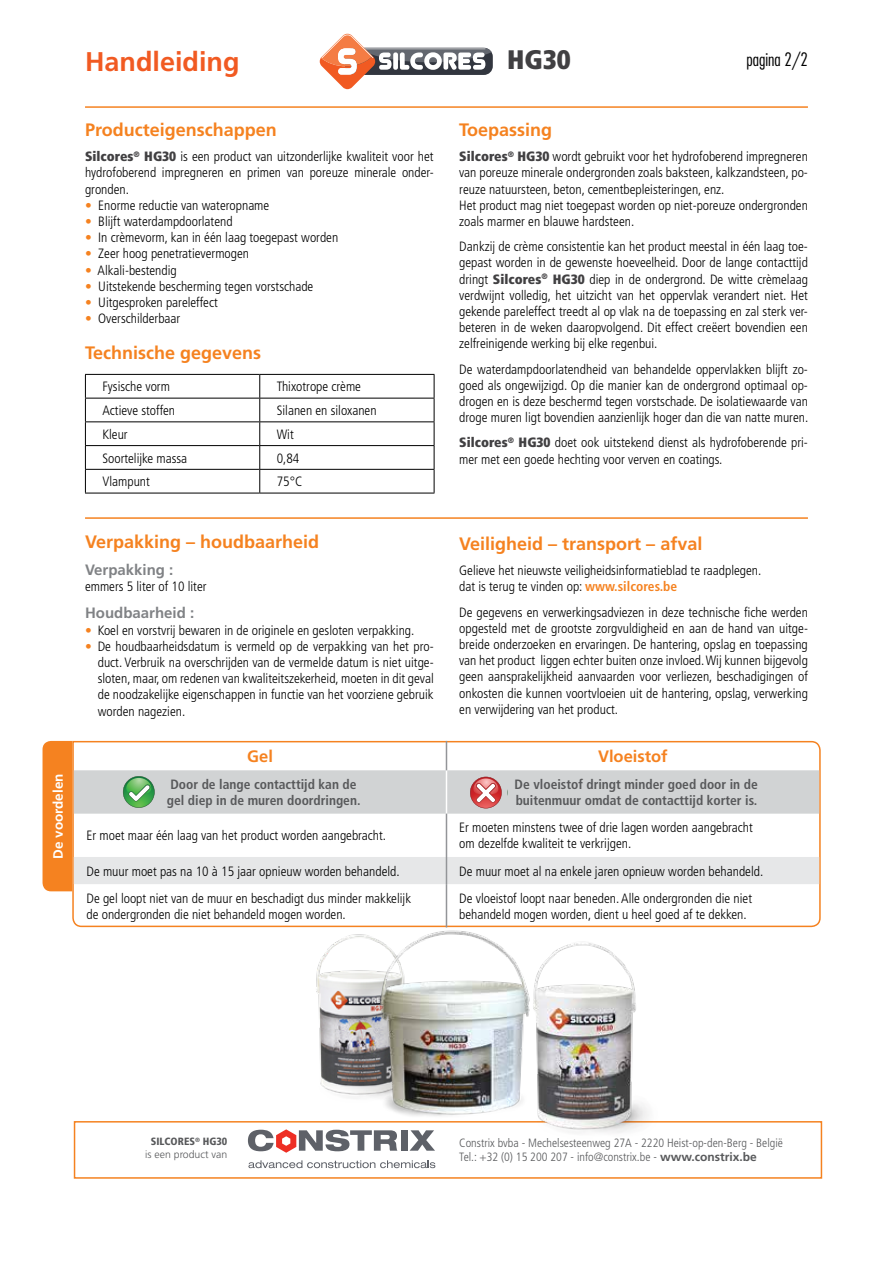
<style>
.page{position:relative;width:893px;height:1263px;background:#fff}
.page>*{position:absolute;margin:0;border:0;box-sizing:border-box;transform-origin:0 0}
.t1{font:700 27px "Frutiger LT Std";color:#f15a22}
.t2{font:900 condensed 26.85px "Frutiger LT Std";color:#414042}
.t3{font:700 18px "Frutiger LT Std";color:#f58220}
.t4{font:300 condensed 18px "Futura Std";color:#000}
.t5{font:700 16.5px "Frutiger LT Std";color:#f58220}
.t6{font:700 15px "Frutiger LT Std";color:#808285}
.t7{font:300 condensed 13.5px/16.2px "Frutiger LT Std";color:#000}
.t8{font:700 condensed 13.5px/16.2px "Frutiger LT Std";color:#58595b}
.t9{font:700 13.5px "Frutiger LT Std";color:#fff}
.t10{font:300 condensed 12px/14.4px "Frutiger LT Std";color:#58595b}
.t11{font:300 10.5px/12.6px "Frutiger LT Std";color:#58595b;text-align:center}
.s1{font-weight:900;color:#414042}
.s2{color:#f58220}
.s3{font-weight:700;color:#f58220}
.s4{font-weight:900;font-stretch:condensed}
.s5{font-weight:700;font-stretch:normal}
</style>
<div class="page">
<hr style="left:85px;top:517px;width:723px;height:2px;background:#f58220">
<hr style="left:85px;top:106px;width:723px;height:2px;background:#f58220">
<div style="left:74px;top:1121px;width:748px;height:58px;border:2px solid #f58220"></div>
<svg style="left:248px;top:1160px;width:187px;height:8px"></svg>
<svg style="left:410px;top:1136px;width:25px;height:15px"></svg>
<div style="left:401px;top:1130px;width:7px;height:21px;background:#5e6168"></div>
<svg style="left:248px;top:1129px;width:149px;height:24px"></svg>
<svg style="left:320px;top:34px;width:172px;height:55px"></svg>
<hr style="left:85px;top:374px;width:175px;height:1px;background:#000">
<hr style="left:260px;top:374px;width:174px;height:1px;background:#000">
<hr style="left:85px;top:398px;width:175px;height:1px;background:#000">
<hr style="left:260px;top:398px;width:174px;height:1px;background:#000">
<hr style="left:85px;top:421px;width:175px;height:1px;background:#000">
<hr style="left:260px;top:421px;width:174px;height:1px;background:#000">
<hr style="left:85px;top:445px;width:175px;height:1px;background:#000">
<hr style="left:260px;top:445px;width:174px;height:1px;background:#000">
<hr style="left:85px;top:469px;width:175px;height:1px;background:#000">
<svg style="left:85px;top:375px;width:1px;height:118px"></svg>
<hr style="left:260px;top:469px;width:174px;height:1px;background:#000">
<svg style="left:259px;top:375px;width:1px;height:118px"></svg>
<svg style="left:434px;top:375px;width:1px;height:118px"></svg>
<hr style="left:85px;top:493px;width:175px;height:1px;background:#000">
<hr style="left:260px;top:493px;width:174px;height:1px;background:#000">
<svg style="left:72px;top:740px;width:749px;height:188px"></svg>
<hr style="left:446px;top:884px;width:1px;height:43px;background:#939598">
<svg style="left:43px;top:741px;width:776px;height:150px"></svg>
<img style="left:270px;top:924px;width:186px;height:199px">
<img style="left:351px;top:926px;width:209px;height:210px">
<img style="left:478px;top:931px;width:218px;height:205px">
<p class="t9" style="left:50px;top:859px;width:87px;rotate:-90deg">De voordelen</p>
<h1 class="t1" style="left:85px;top:46px;width:156px">Handleiding</h1>
<h2 class="t2" style="left:507px;top:43px;width:65px">HG30</h2>
<h3 class="t4" style="left:746px;top:49px;width:63px">pagina 2/2</h3>
<h3 class="t3" style="left:85px;top:119px;width:193px">Producteigenschappen</h3>
<p class="t7" style="left:85px;top:149px;width:350px;text-align:justify"><span class="s1">Silcores</span><sup>®</sup> <span class="s1">HG30</span> is een product van uitzonderlijke kwaliteit voor het hydrofoberend impregneren en primen van poreuze minerale onder&shy;gronden.</p>
<p class="t7" style="left:85px;top:197px;width:186px"><span class="s2">•</span> Enorme reductie van wateropname</p>
<p class="t7" style="left:85px;top:213px;width:149px"><span class="s2">•</span> Blijft waterdampdoorlatend</p>
<p class="t7" style="left:85px;top:230px;width:255px"><span class="s2">•</span> In crèmevorm, kan in één laag toegepast worden</p>
<p class="t7" style="left:85px;top:246px;width:166px"><span class="s2">•</span> Zeer hoog penetratievermogen</p>
<p class="t7" style="left:85px;top:262px;width:93px"><span class="s2">•</span> Alkali-bestendig</p>
<p class="t7" style="left:85px;top:278px;width:230px"><span class="s2">•</span> Uitstekende bescherming tegen vorstschade</p>
<p class="t7" style="left:85px;top:294px;width:134px"><span class="s2">•</span> Uitgesproken pareleffect</p>
<p class="t7" style="left:85px;top:311px;width:97px"><span class="s2">•</span> Overschilderbaar</p>
<h3 class="t3" style="left:85px;top:342px;width:178px">Technische gegevens</h3>
<p class="t7" style="left:102px;top:379px;width:69px">Fysische vorm</p>
<p class="t7" style="left:277px;top:379px;width:86px">Thixotrope crème</p>
<p class="t7" style="left:102px;top:402px;width:74px">Actieve stoffen</p>
<p class="t7" style="left:277px;top:402px;width:101px">Silanen en siloxanen</p>
<p class="t7" style="left:102px;top:426px;width:27px">Kleur</p>
<p class="t7" style="left:277px;top:426px;width:19px">Wit</p>
<p class="t7" style="left:102px;top:450px;width:86px">Soortelijke massa</p>
<p class="t7" style="left:277px;top:450px;width:24px">0,84</p>
<p class="t7" style="left:102px;top:474px;width:49px">Vlampunt</p>
<p class="t7" style="left:277px;top:474px;width:27px">75°C</p>
<h3 class="t3" style="left:85px;top:531px;width:236px">Verpakking – houdbaarheid</h3>
<p class="t6" style="left:85px;top:561px;width:90px">Verpakking :</p>
<p class="t7" style="left:85px;top:579px;width:123px">emmers 5 liter of 10 liter</p>
<p class="t6" style="left:85px;top:604px;width:111px">Houdbaarheid :</p>
<p class="t7" style="left:85px;top:622px;width:331px"><span class="s2">•</span> Koel en vorstvrij bewaren in de originele en gesloten verpakking.</p>
<p class="t7" style="left:98px;top:638px;width:337px;text-align:justify;text-indent:-13px"><span class="s2">•</span> De houdbaarheidsdatum is vermeld op de verpakking van het pro&shy;duct. Verbruik na overschrijden van de vermelde datum is niet uitge&shy;sloten, maar, om redenen van kwaliteitszekerheid, moeten in dit geval de noodzakelijke eigenschappen in functie van het voorziene gebruik worden nagezien.</p>
<h3 class="t3" style="left:459px;top:119px;width:95px">Toepassing</h3>
<p class="t7" style="left:459px;top:149px;width:350px"><span class="s1">Silcores</span><sup>®</sup> <span class="s1">HG30</span> wordt gebruikt voor het hydrofoberend impregneren van poreuze minerale ondergronden zoals baksteen, kalkzandsteen, po&shy;reuze natuursteen, beton, cementbepleisteringen, enz.<br>Het product mag niet toegepast worden op niet-poreuze ondergronden zoals marmer en blauwe hardsteen.</p>
<p class="t7" style="left:459px;top:239px;width:350px;text-align:justify">Dankzij de crème consistentie kan het product meestal in één laag toe&shy;gepast worden in de gewenste hoeveelheid. Door de lange contacttijd dringt <span class="s1">Silcores</span><sup>®</sup> <span class="s1">HG30</span> diep in de ondergrond. De witte crèmelaag verdwijnt volledig, het uitzicht van het oppervlak verandert niet. Het gekende pareleffect treedt al op vlak na de toepassing en zal sterk ver&shy;beteren in de weken daaropvolgend. Dit effect creëert bovendien een zelfreinigende werking bij elke regenbui.</p>
<p class="t7" style="left:459px;top:361px;width:351px;text-align:justify">De waterdampdoorlatendheid van behandelde oppervlakken blijft zo&shy;goed als ongewijzigd. Op die manier kan de ondergrond optimaal op&shy;drogen en is deze beschermd tegen vorstschade. De isolatiewaarde van droge muren ligt bovendien aanzienlijk hoger dan die van natte muren.</p>
<p class="t7" style="left:459px;top:435px;width:350px"><span class="s1">Silcores</span><sup>®</sup> <span class="s1">HG30</span> doet ook uitstekend dienst als hydrofoberende pri&shy;mer met een goede hechting voor verven en coatings.</p>
<h3 class="t3" style="left:459px;top:533px;width:245px">Veiligheid – transport – afval</h3>
<p class="t7" style="left:459px;top:563px;width:304px">Gelieve het nieuwste veiligheidsinformatieblad te raadplegen. dat is terug te vinden op: <span class="s3">www.silcores.be</span></p>
<p class="t7" style="left:459px;top:604px;width:350px;text-align:justify">De gegevens en verwerkingsadviezen in deze technische fiche werden opgesteld met de grootste zorgvuldigheid en aan de hand van uitge&shy;breide onderzoeken en ervaringen. De hantering, opslag en toepassing van het product liggen echter buiten onze invloed. Wij kunnen bijgevolg geen aansprakelijkheid aanvaarden voor verliezen, beschadigingen of onkosten die kunnen voortvloeien uit de hantering, opslag, verwerking en verwijdering van het product.</p>
<p class="t5" style="left:247px;top:746px;width:27px">Gel</p>
<p class="t5" style="left:598px;top:746px;width:71px">Vloeistof</p>
<p class="t8" style="left:167px;top:776px;width:195px">Door de lange contacttijd kan de gel diep in de muren doordringen.</p>
<p class="t8" style="left:515px;top:776px;width:245px">De vloeistof dringt minder goed door in de buitenmuur omdat de contacttijd korter is.</p>
<p class="t7" style="left:87px;top:828px;width:301px">Er moet maar één laag van het product worden aangebracht.</p>
<p class="t7" style="left:459px;top:820px;width:295px">Er moeten minstens twee of drie lagen worden aangebracht om dezelfde kwaliteit te verkrijgen.</p>
<p class="t7" style="left:87px;top:863px;width:315px">De muur moet pas na 10 à 15 jaar opnieuw worden behandeld.</p>
<p class="t7" style="left:459px;top:863px;width:305px">De muur moet al na enkele jaren opnieuw worden behandeld.</p>
<p class="t7" style="left:87px;top:890px;width:326px">De gel loopt niet van de muur en beschadigt dus minder makkelijk de ondergronden die niet behandeld mogen worden.</p>
<p class="t7" style="left:459px;top:890px;width:294px">De vloeistof loopt naar beneden. Alle ondergronden die niet behandeld mogen worden, dient u heel goed af te dekken.</p>
<p class="t11" style="left:145px;top:1136px;width:84px"><span class="s4">SILCORES</span><sup>®</sup> <span class="s4">HG30 </span>is een product van</p>
<p class="t10" style="left:459px;top:1135px;width:325px">Constrix bvba - Mechelsesteenweg 27A - 2220 Heist-op-den-Berg - België<br>Tel.: +32 (0) 15 200 207 - info@constrix.be - <span class="s5">www.constrix.be</span></p>
</div>
